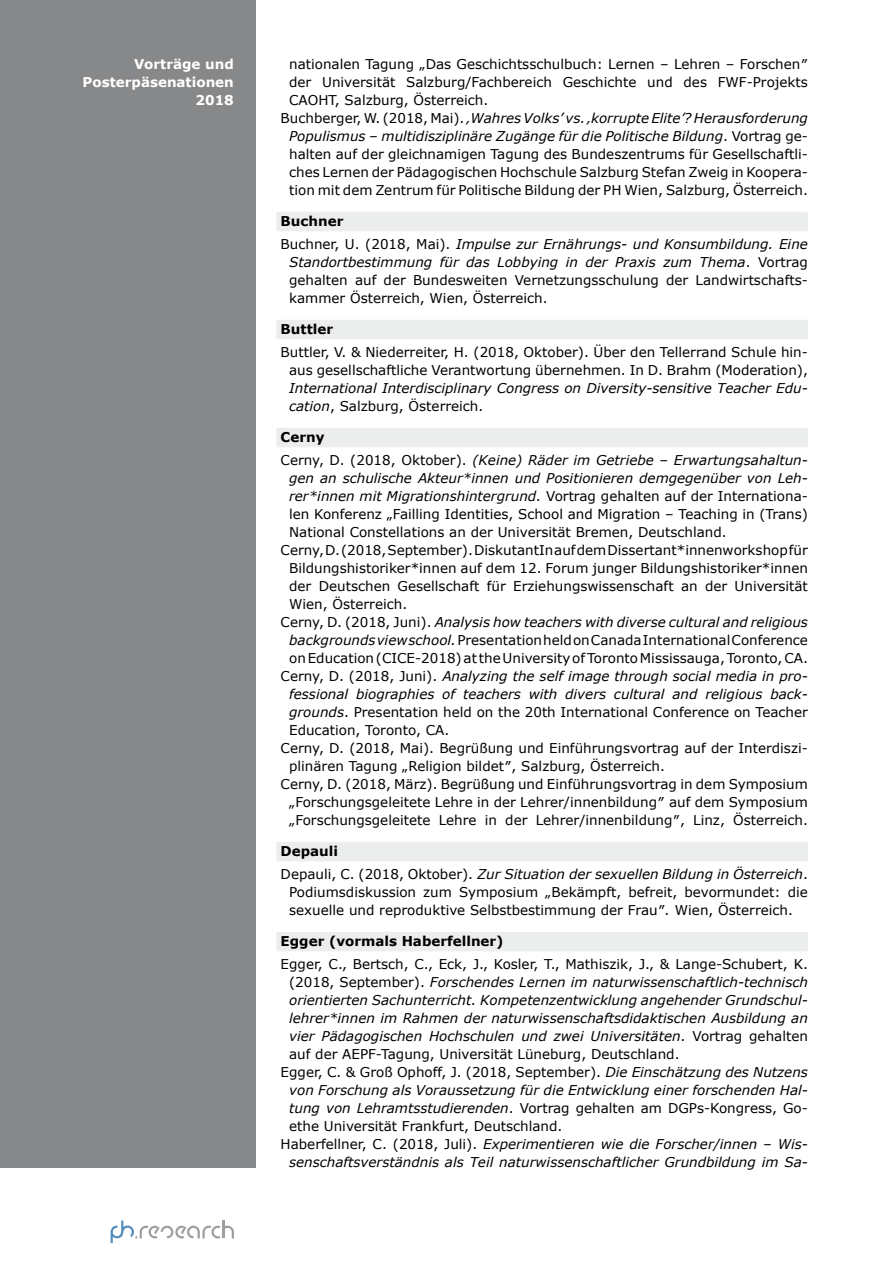
<style>
.page{position:relative;width:893px;height:1263px;background:#fff}
.page>*{position:absolute;margin:0;border:0;box-sizing:border-box;transform-origin:0 0}
.t1{font:13.5px/18px "Verdana";color:#000;text-align:justify}
.t2{font:italic 13.5px/23.2px "Verdana";color:#000}
.t3{font:700 13.5px/18px "Verdana";color:#fff;text-align:right}
.t4{font:700 13.5px "Verdana";color:#000}
.s1{font-style:normal}
.s2{font-weight:700;font-style:normal}
.s3{font-style:italic}
</style>
<div class="page">
<svg style="left:111px;top:1220px;width:123px;height:23px"></svg>
<div style="left:0;top:0;width:255px;height:1167px;background:#87888a"></div>
<div style="left:276px;top:212px;width:532px;height:19px;background:#eceded"></div>
<div style="left:276px;top:320px;width:532px;height:19px;background:#eceded"></div>
<div style="left:276px;top:428px;width:532px;height:19px;background:#eceded"></div>
<div style="left:276px;top:842px;width:532px;height:19px;background:#eceded"></div>
<div style="left:276px;top:932px;width:532px;height:19px;background:#eceded"></div>
<p class="t3" style="left:83px;top:55px;width:153px">Vorträge und<br>Posterpäsenationen<br>2018</p>
<p class="t1" style="left:289px;top:55px;width:520px">nationalen Tagung „Das Geschichtsschulbuch: Lernen – Lehren – Forschen″</p>
<p class="t1" style="left:289px;top:73px;width:520px">der Universität Salzburg/Fachbereich Geschichte und des FWF-Projekts</p>
<p class="t1" style="left:289px;top:91px;width:201px">CAOHT, Salzburg, Österreich.</p>
<p class="t2" style="left:281px;top:107px;width:529px"><span class="s1">Buchberger, W. (2018, Mai).</span> ‚Wahres Volks’ vs. ‚korrupte Elite’? Herausforderung</p>
<p class="t2" style="left:289px;top:125px;width:520px">Populismus – multidisziplinäre Zugänge für die Politische Bildung<span class="s1">. Vortrag ge-</span></p>
<p class="t1" style="left:289px;top:145px;width:520px">halten auf der gleichnamigen Tagung des Bundeszentrums für Gesellschaftli-</p>
<p class="t1" style="left:289px;top:163px;width:520px">ches Lernen der Pädagogischen Hochschule Salzburg Stefan Zweig in Koopera-</p>
<p class="t1" style="left:289px;top:181px;width:520px">tion mit dem Zentrum für Politische Bildung der PH Wien, Salzburg, Österreich.</p>
<p class="t2" style="left:281px;top:209px;width:529px"><span class="s2">Buchner<br></span><span class="s1">Buchner, U. (2018, Mai).</span> Impulse zur Ernährungs- und Konsumbildung. Eine</p>
<p class="t1" style="left:289px;top:253px;width:520px"><span class="s3">Standortbestimmung für das Lobbying in der Praxis zum Thema</span>. Vortrag gehalten auf der Bundesweiten Vernetzungsschulung der Landwirtschafts&shy;kammer Österreich, Wien, Österreich.</p>
<p class="t4" style="left:281px;top:320px;width:54px">Buttler</p>
<p class="t1" style="left:281px;top:343px;width:529px;text-align:right">Buttler, V. &amp; Niederreiter, H. (2018, Oktober). Über den Tellerrand Schule hin&shy;aus gesellschaftliche Verantwortung übernehmen. In D. Brahm (Moderation),</p>
<p class="t2" style="left:289px;top:379px;width:520px;line-height:18px">International Interdisciplinary Congress on Diversity-sensitive Teacher Edu&shy;cation<span class="s1">, Salzburg, Österreich.</span></p>
<p class="t2" style="left:281px;top:425px;width:529px"><span class="s2">Cerny<br></span><span class="s1">Cerny, D. (2018, Oktober).</span> (Keine) Räder im Getriebe – Erwartungsahaltun-</p>
<p class="t2" style="left:289px;top:467px;width:520px">gen an schulische Akteur*innen und Positionieren demgegenüber von Leh-</p>
<p class="t2" style="left:289px;top:485px;width:520px">rer*innen mit Migrationshintergrund. <span class="s1">Vortrag gehalten auf der Internationa-</span></p>
<p class="t1" style="left:289px;top:505px;width:520px">len Konferenz „Failling Identities, School and Migration – Teaching in (Trans)</p>
<p class="t1" style="left:289px;top:523px;width:439px">National Constellations an der Universität Bremen, Deutschland.</p>
<p class="t1" style="left:281px;top:541px;width:529px">Cerny, D. (2018, September). DiskutantIn auf dem Dissertant*innenworkshop für</p>
<p class="t1" style="left:289px;top:559px;width:520px">Bildungshistoriker*innen auf dem 12. Forum junger Bildungshistoriker*innen</p>
<p class="t1" style="left:289px;top:577px;width:520px">der Deutschen Gesellschaft für Erziehungswissenschaft an der Universität</p>
<p class="t1" style="left:289px;top:595px;width:120px">Wien, Österreich.</p>
<p class="t2" style="left:281px;top:611px;width:529px"><span class="s1">Cerny, D. (2018, Juni).</span> Analysis how teachers with diverse cultural and religious</p>
<p class="t1" style="left:289px;top:631px;width:520px"><span class="s3">backgrounds view school.</span> Presentation held on Canada International Conference</p>
<p class="t1" style="left:289px;top:649px;width:520px">on Education (CICE-2018) at the University of Toronto Mississauga, Toronto, CA.</p>
<p class="t2" style="left:281px;top:665px;width:529px"><span class="s1">Cerny, D. (2018, Juni).</span> Analyzing the self image through social media in pro-</p>
<p class="t2" style="left:289px;top:683px;width:520px">fessional biographies of teachers with divers cultural and religious back-</p>
<p class="t1" style="left:289px;top:703px;width:520px"><span class="s3">grounds</span>. Presentation held on the 20th International Conference on Teacher</p>
<p class="t1" style="left:289px;top:721px;width:162px">Education, Toronto, CA.</p>
<p class="t1" style="left:281px;top:739px;width:529px">Cerny, D. (2018, Mai). Begrüßung und Einführungsvortrag auf der Interdiszi-</p>
<p class="t1" style="left:289px;top:757px;width:377px">plinären Tagung „Religion bildet″, Salzburg, Österreich.</p>
<p class="t1" style="left:281px;top:775px;width:529px">Cerny, D. (2018, März). Begrüßung und Einführungsvortrag in dem Symposium</p>
<p class="t1" style="left:289px;top:793px;width:520px">„Forschungsgeleitete Lehre in der Lehrer/innenbildung″ auf dem Symposium</p>
<p class="t1" style="left:289px;top:811px;width:520px">„Forschungsgeleitete Lehre in der Lehrer/innenbildung″, Linz, Österreich.</p>
<p class="t2" style="left:281px;top:839px;width:529px"><span class="s2">Depauli<br></span><span class="s1">Depauli, C. (2018, Oktober).</span> Zur Situation der sexuellen Bildung in Österreich<span class="s1">.</span></p>
<p class="t1" style="left:289px;top:883px;width:520px">Podiumsdiskussion zum Symposium „Bekämpft, befreit, bevormundet: die sexuelle und reproduktive Selbstbestimmung der Frau″<span class="s3">.</span> Wien, Österreich.</p>
<p class="t4" style="left:281px;top:932px;width:224px">Egger (vormals Haberfellner)</p>
<p class="t1" style="left:281px;top:955px;width:529px">Egger, C., Bertsch, C., Eck, J., Kosler, T., Mathiszik, J., &amp; Lange-Schubert, K.</p>
<p class="t2" style="left:289px;top:971px;width:520px"><span class="s1">(2018, September).</span> Forschendes Lernen im naturwissenschaftlich-technisch</p>
<p class="t2" style="left:289px;top:989px;width:520px">orientierten Sachunterricht. Kompetenzentwicklung angehender Grundschul-</p>
<p class="t2" style="left:289px;top:1007px;width:520px">lehrer*innen im Rahmen der naturwissenschaftsdidaktischen Ausbildung an</p>
<p class="t2" style="left:289px;top:1025px;width:520px">vier Pädagogischen Hochschulen und zwei Universitäten<span class="s1">. Vortrag gehalten</span></p>
<p class="t1" style="left:289px;top:1045px;width:392px">auf der AEPF-Tagung, Universität Lüneburg, Deutschland.</p>
<p class="t1" style="left:281px;top:1063px;width:529px">Egger, C. &amp; Groß Ophoff, J. (2018, September). <span class="s3">Die Einschätzung des Nutzens</span></p>
<p class="t2" style="left:289px;top:1079px;width:520px">von Forschung als Voraussetzung für die Entwicklung einer forschenden Hal-</p>
<p class="t1" style="left:289px;top:1099px;width:520px"><span class="s3">tung von Lehramtsstudierenden</span>. Vortrag gehalten am DGPs-Kongress, Go-</p>
<p class="t1" style="left:289px;top:1117px;width:275px">ethe Universität Frankfurt, Deutschland.</p>
<p class="t2" style="left:281px;top:1132px;width:529px"><span class="s1">Haberfellner, C. (2018, Juli).</span> Experimentieren wie die Forscher/innen – Wis-</p>
<p class="t2" style="left:289px;top:1150px;width:520px">senschaftsverständnis als Teil naturwissenschaftlicher Grundbildung im Sa-</p>
</div>
